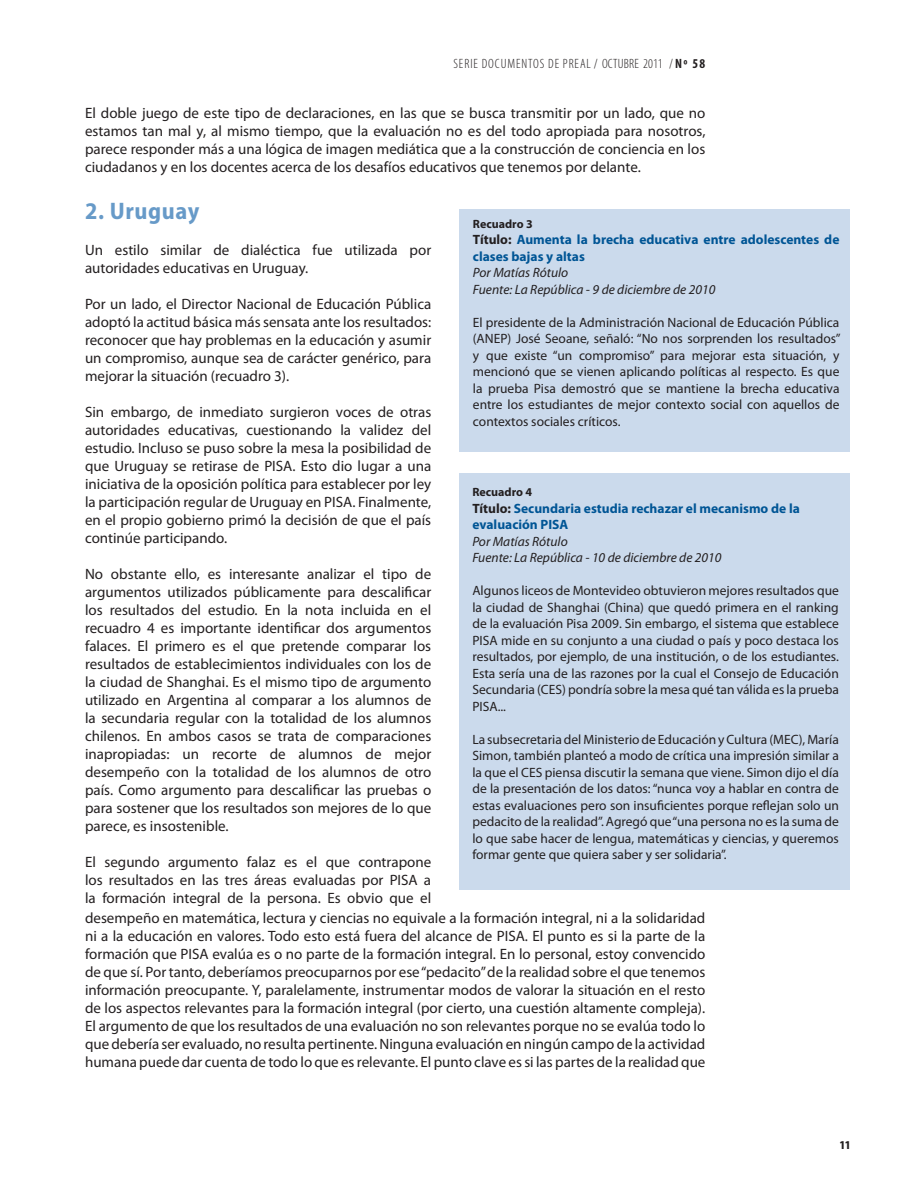
<style>
.page{position:relative;width:918px;height:1188px;background:#fff}
.page>*{position:absolute;margin:0;border:0;box-sizing:border-box;transform-origin:0 0}
.Tiulo_1___III{font:700 semi-condensed 24px "Myriad Pro";letter-spacing:.025em;color:#679ac8}
.t1{font:15px/18px "Myriad Pro";color:#231f20;text-align:justify}
.t2{font:13.5px/16.5px "Myriad Pro";color:#231f20;text-align:justify}
.t3{font:700 13.5px/16.5px "Myriad Pro";color:#005595}
.t4{font:italic 13.5px "Myriad Pro";color:#231f20}
.t5{font:300 condensed 13.5px "Myriad Pro";letter-spacing:.07em;color:#231f20}
.t6{font:700 12px "Myriad Pro";color:#231f20}
.t7{font:900 condensed 12px "Myriad Pro";color:#231f20}
.s1{font-weight:700}
.s2{color:#231f20}
</style>
<div class="page">
<div style="left:459px;top:209px;width:391px;height:242px;background:#cbdaec"></div>
<div style="left:459px;top:473px;width:391px;height:416px;background:#cbdaec"></div>
<p class="t5" style="left:453px;top:57px;width:253px">SERIE DOCUMENTOS DE PREAL / OCTUBRE 2011 /<span class="s1">Nº 58</span></p>
<p class="t1" style="left:85px;top:103px;width:622px">El doble juego de este tipo de declaraciones, en las que se busca transmitir por un lado, que no estamos tan mal y, al mismo tiempo, que la evaluación no es del todo apropiada para nosotros, parece responder más a una lógica de imagen mediática que a la construcción de conciencia en los ciudadanos y en los docentes acerca de los desafíos educativos que tenemos por delante.</p>
<p class="Tiulo_1___III" style="left:85px;top:198px;width:116px">2. Uruguay</p>
<p class="t1" style="left:85px;top:241px;width:348px">Un estilo similar de dialéctica fue utilizada por autoridades educativas en Uruguay.</p>
<p class="t1" style="left:85px;top:295px;width:348px">Por un lado, el Director Nacional de Educación Pública adoptó la actitud básica más sensata ante los resultados: reconocer que hay problemas en la educación y asumir un compromiso, aunque sea de carácter genérico, para mejorar la situación (recuadro 3).</p>
<p class="t1" style="left:85px;top:403px;width:348px">Sin embargo, de inmediato surgieron voces de otras autoridades educativas, cuestionando la validez del estudio. Incluso se puso sobre la mesa la posibilidad de que Uruguay se retirase de PISA. Esto dio lugar a una iniciativa de la oposición política para establecer por ley la participación regular de Uruguay en PISA. Finalmente, en el propio gobierno primó la decisión de que el país continúe participando.</p>
<p class="t1" style="left:85px;top:565px;width:348px">No obstante ello, es interesante analizar el tipo de argumentos utilizados públicamente para descalificar los resultados del estudio. En la nota incluida en el recuadro 4 es importante identificar dos argumentos falaces. El primero es el que pretende comparar los resultados de establecimientos individuales con los de la ciudad de Shanghai. Es el mismo tipo de argumento utilizado en Argentina al comparar a los alumnos de la secundaria regular con la totalidad de los alumnos chilenos. En ambos casos se trata de comparaciones inapropiadas: un recorte de alumnos de mejor desempeño con la totalidad de los alumnos de otro país. Como argumento para descalificar las pruebas o para sostener que los resultados son mejores de lo que parece, es insostenible.</p>
<p class="t1" style="left:85px;top:853px;width:622px;text-align:left">El segundo argumento falaz es el que contrapone<br>los resultados en las tres áreas evaluadas por PISA a<br>la formación integral de la persona. Es obvio que el<br>desempeño en matemática, lectura y ciencias no equivale a la formación integral, ni a la solidaridad ni a la educación en valores. Todo esto está fuera del alcance de PISA. El punto es si la parte de la formación que PISA evalúa es o no parte de la formación integral. En lo personal, estoy convencido de que sí. Por tanto, deberíamos preocuparnos por ese “pedacito” de la realidad sobre el que tenemos información preocupante. Y, paralelamente, instrumentar modos de valorar la situación en el resto de los aspectos relevantes para la formación integral (por cierto, una cuestión altamente compleja).<br>El argumento de que los resultados de una evaluación no son relevantes porque no se evalúa todo lo que debería ser evaluado, no resulta pertinente. Ninguna evaluación en ningún campo de la actividad humana puede dar cuenta de todo lo que es relevante. El punto clave es si las partes de la realidad que</p>
<p class="t6" style="left:473px;top:216px;width:61px">Recuadro 3</p>
<p class="t3" style="left:473px;top:231px;width:368px"><span class="s2">Título:</span> Aumenta la brecha educativa entre adolescentes de clases bajas y altas</p>
<p class="t4" style="left:473px;top:264px;width:97px">Por Matías Rótulo</p>
<p class="t4" style="left:473px;top:281px;width:244px">Fuente: La República - 9 de diciembre de 2010</p>
<p class="t2" style="left:473px;top:314px;width:369px">El presidente de la Administración Nacional de Educación Pública (ANEP) José Seoane, señaló: “No nos sorprenden los resultados” y que existe “un compromiso” para mejorar esta situación, y mencionó que se vienen aplicando políticas al respecto. Es que la prueba Pisa demostró que se mantiene la brecha educativa entre los estudiantes de mejor contexto social con aquellos de contextos sociales críticos.</p>
<p class="t6" style="left:472px;top:484px;width:61px">Recuadro 4</p>
<p class="t3" style="left:472px;top:500px;width:329px"><span class="s2">Título:</span> Secundaria estudia rechazar el mecanismo de la evaluación PISA</p>
<p class="t4" style="left:472px;top:533px;width:97px">Por Matías Rótulo</p>
<p class="t4" style="left:472px;top:549px;width:251px">Fuente: La República - 10 de diciembre de 2010</p>
<p class="t2" style="left:472px;top:582px;width:368px">Algunos liceos de Montevideo obtuvieron mejores resultados que la ciudad de Shanghai (China) que quedó primera en el ranking de la evaluación Pisa 2009. Sin embargo, el sistema que establece PISA mide en su conjunto a una ciudad o país y poco destaca los resultados, por ejemplo, de una institución, o de los estudiantes.<br>Esta sería una de las razones por la cual el Consejo de Educación Secundaria (CES) pondría sobre la mesa qué tan válida es la prueba PISA...</p>
<p class="t2" style="left:472px;top:731px;width:368px">La subsecretaria del Ministerio de Educación y Cultura (MEC), María Simon, también planteó a modo de crítica una impresión similar a la que el CES piensa discutir la semana que viene. Simon dijo el día de la presentación de los datos: “nunca voy a hablar en contra de estas evaluaciones pero son insuficientes porque reflejan solo un pedacito de la realidad”. Agregó que “una persona no es la suma de lo que sabe hacer de lengua, matemáticas y ciencias, y queremos formar gente que quiera saber y ser solidaria”.</p>
<p class="t7" style="left:840px;top:1139px;width:12px">11</p>
</div>
